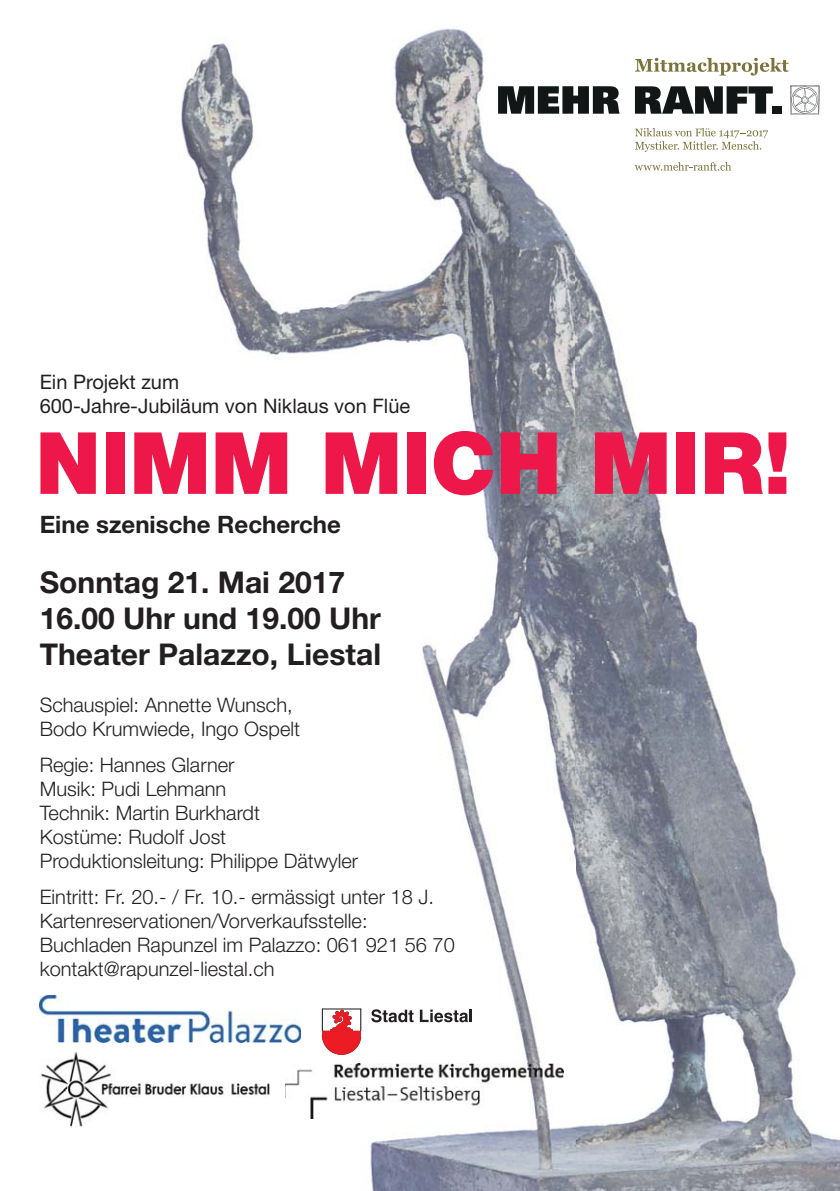
<style>
.page{position:relative;width:840px;height:1191px;background:#fff}
.page>*{position:absolute;margin:0;border:0;box-sizing:border-box;transform-origin:0 0}
.t1{font:900 86px "Helvetica Neue LT Pro";color:#ed1849}
.t2{font:700 30px/36px "Helvetica Neue LT Pro";color:#231f20}
.t3{font:700 24px "Helvetica Neue LT Pro";color:#231f20}
.t4{font:300 20px/24px "Helvetica Neue LT Pro";color:#231f20}
.t5{font:20px/24px "Helvetica Neue LT Pro";color:#231f20}
</style>
<div class="page">
<img style="left:181px;top:28px;width:658px;height:1163px">
<svg style="left:789px;top:85px;width:30px;height:30px"></svg>
<svg style="left:498px;top:86px;width:121px;height:28px"></svg>
<svg style="left:634px;top:86px;width:138px;height:28px"></svg>
<div style="left:771px;top:106px;width:9px;height:8px;background:#121617"></div>
<svg style="left:634px;top:128px;width:133px;height:24px"></svg>
<svg style="left:634px;top:162px;width:96px;height:9px"></svg>
<svg style="left:634px;top:58px;width:154px;height:18px"></svg>
<img style="left:40px;top:995px;width:260px;height:47px">
<div style="left:317px;top:1002px;width:159px;height:57px;background:#fff"></div>
<svg style="left:371px;top:1009px;width:42px;height:13px"></svg>
<svg style="left:419px;top:1009px;width:53px;height:13px"></svg>
<svg style="left:321px;top:1008px;width:40px;height:46px"></svg>
<img style="left:41px;top:1052px;width:228px;height:74px">
<img style="left:285px;top:1063px;width:278px;height:55px">
<p class="t5" style="left:40px;top:370px;width:372px">Ein Projekt zum<br>600-Jahre-Jubiläum von Niklaus von Flüe</p>
<h1 class="t1" style="left:35px;top:414px;width:756px">NIMM MICH MIR!</h1>
<p class="t3" style="left:40px;top:516px;width:302px">Eine szenische Recherche</p>
<h2 class="t2" style="left:40px;top:568px;width:343px">Sonntag 21. Mai 2017<br>16.00 Uhr und 19.00 Uhr<br>Theater Palazzo, Liestal</h2>
<p class="t4" style="left:40px;top:695px;width:262px">Schauspiel: Annette Wunsch,<br>Bodo Krumwiede, Ingo Ospelt</p>
<p class="t4" style="left:40px;top:755px;width:320px">Regie: Hannes Glarner<br>Musik: Pudi Lehmann<br>Technik: Martin Burkhardt<br>Kostüme: Rudolf Jost<br>Produktionsleitung: Philippe Dätwyler</p>
<p class="t4" style="left:40px;top:887px;width:416px">Eintritt: Fr. 20.- / Fr. 10.- ermässigt unter 18 J.<br>Kartenreservationen/Vorverkaufsstelle:<br>Buchladen Rapunzel im Palazzo: 061 921 56 70 kontakt@rapunzel-liestal.ch</p>
</div>
